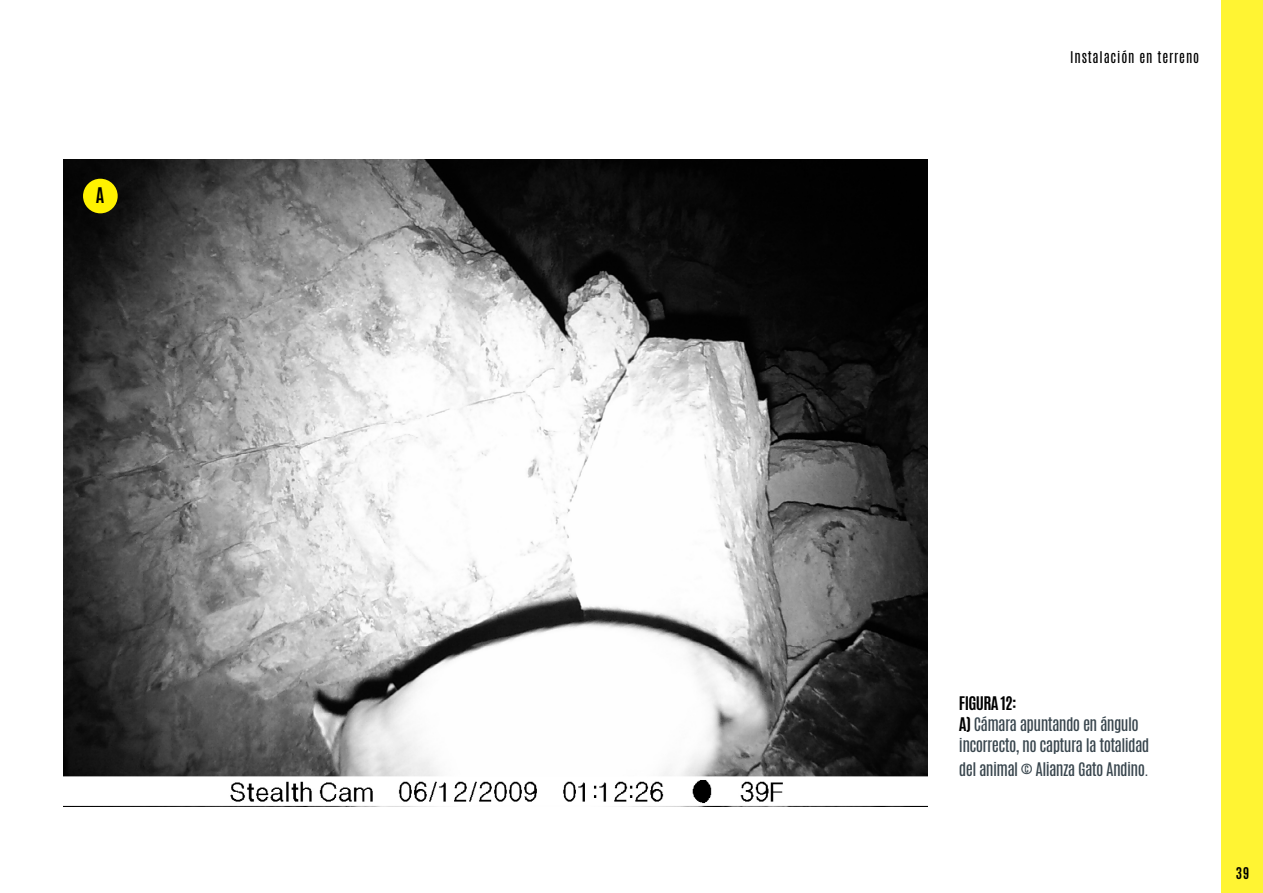
<style>
.page{position:relative;width:1263px;height:893px;background:#fff}
.page>*{position:absolute;margin:0;border:0;box-sizing:border-box;transform-origin:0 0}
.t1{font:700 18px "Antonio";color:#000}
.t2{font:15.6px/21px "Antonio";letter-spacing:-.04em;color:#39464e;scale:1.05 1}
.t3{font:13.5px "Antonio";letter-spacing:.06em;color:#000}
.t4{font:700 13.5px "Antonio";color:#000}
.s1{font-weight:700;color:#000}
.s2{font-size:16.5px}
</style>
<div class="page">
<div style="left:1221px;top:0;width:42px;height:893px;background:#fff433"></div>
<img style="left:64px;top:159px;width:863px;height:648px">
<div style="left:83px;top:179px;width:35px;height:34px;background:#fff200;border-radius:50%"></div>
<p class="t1" style="left:96px;top:182px;width:10px">A</p>
<p class="t3" style="left:1070px;top:48px;width:131px">Instalación en terreno</p>
<p class="t2" style="left:959px;top:693px;width:183px"><span class="s1">FIGURA 12:<br>A)</span> Cámara apuntando en ángulo incorrecto, no captura la totalidad</p>
<p class="t2" style="left:959px;top:759px;width:182px">del animal <span class="s2">©</span> Alianza Gato Andino.</p>
<p class="t4" style="left:1236px;top:863px;width:15px">39</p>
</div>
